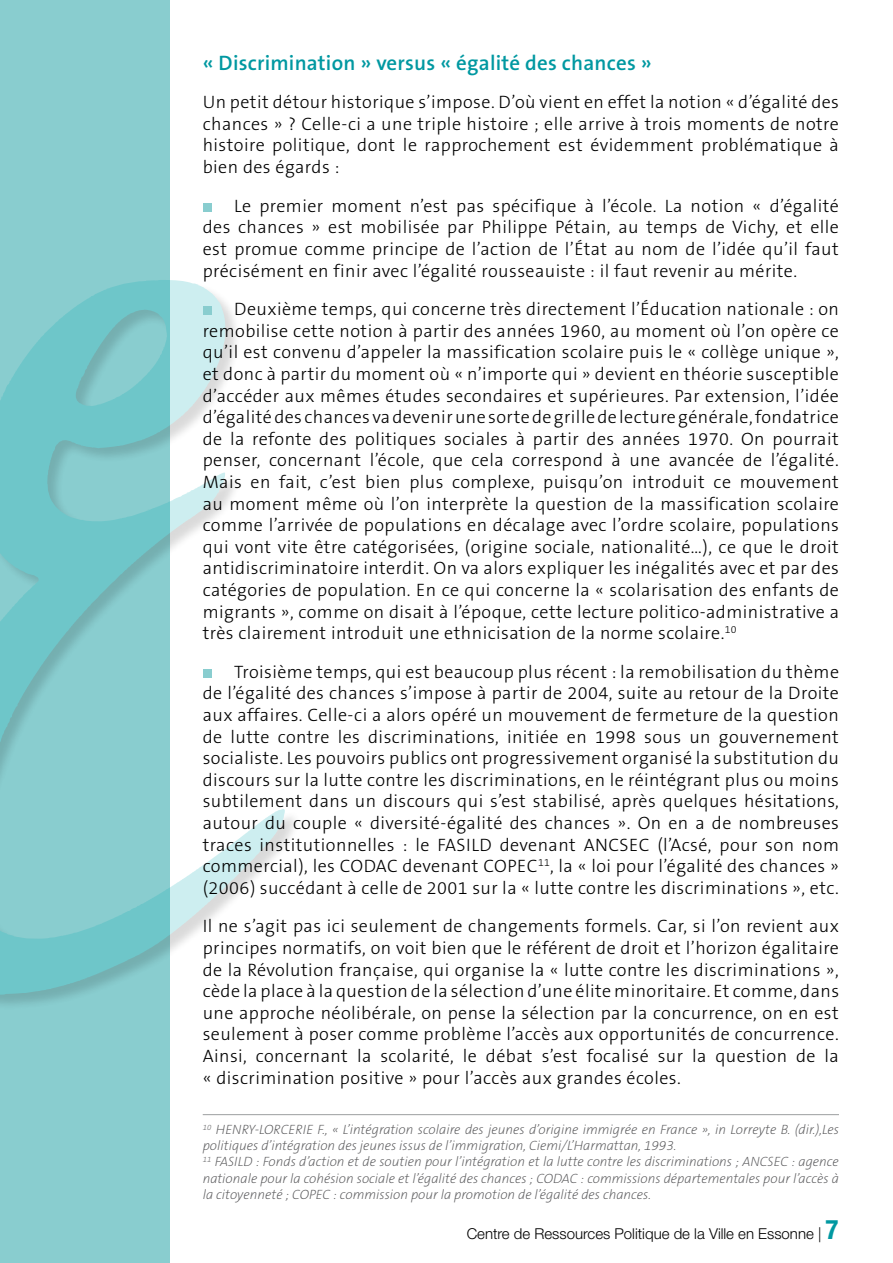
<style>
.page{position:relative;width:893px;height:1263px;background:#fff}
.page>*{position:absolute;margin:0;border:0;box-sizing:border-box;transform-origin:0 0}
.t1{font:600 21px "The Sans B6";letter-spacing:.01em;color:#0098a1}
.t2{font:300 18px/21.6px "The Sans B3";letter-spacing:.025em;color:#000;text-align:justify}
.t3{font:300 15px "Helvetica Neue LT Std";color:#000}
.t4{font:italic 200 13.5px/16.2px "The Sans B2";color:#58585a}
.s1{font-weight:700;font-stretch:condensed;font-size:27px;color:#0098a1}
</style>
<div class="page">
<div style="left:0;top:0;width:169px;height:1263px;background:#89cdcf"></div>
<div style="left:0;top:280px;width:301px;height:731px;background:#000;opacity:.75"></div>
<img style="left:7px;top:280px;width:152px;height:106px">
<div style="left:203px;top:203px;width:8px;height:9px;background:#89cdcf"></div>
<div style="left:203px;top:306px;width:8px;height:9px;background:#89cdcf"></div>
<div style="left:203px;top:669px;width:8px;height:9px;background:#89cdcf"></div>
<hr style="left:203px;top:1114px;width:636px;height:1px;background:#9c9e9f">
<p class="t1" style="left:203px;top:52px;width:451px">« Discrimination » versus « égalité des chances »</p>
<p class="t2" style="left:203px;top:92px;width:638px">Un petit détour historique s’impose. D’où vient en effet la notion « d’égalité des chances » ? Celle-ci a une triple histoire ; elle arrive à trois moments de notre histoire politique, dont le rapprochement est évidemment problématique à bien des égards :</p>
<p class="t2" style="left:203px;top:196px;width:638px;text-indent:32px">Le premier moment n’est pas spécifique à l’école. La notion « d’égalité des chances » est mobilisée par Philippe Pétain, au temps de Vichy, et elle est promue comme principe de l’action de l’État au nom de l’idée qu’il faut précisément en finir avec l’égalité rousseauiste : il faut revenir au mérite.</p>
<p class="t2" style="left:203px;top:299px;width:638px;text-indent:32px">Deuxième temps, qui concerne très directement l’Éducation nationale : on remobilise cette notion à partir des années 1960, au moment où l’on opère ce qu’il est convenu d’appeler la massification scolaire puis le « collège unique », et donc à partir du moment où « n’importe qui » devient en théorie susceptible d’accéder aux mêmes études secondaires et supérieures. Par extension, l’idée d’égalité des chances va devenir une sorte de grille de lecture générale, fondatrice de la refonte des politiques sociales à partir des années 1970. On pourrait penser, concernant l’école, que cela correspond à une avancée de l’égalité.<br>Mais en fait, c’est bien plus complexe, puisqu’on introduit ce mouvement au moment même où l’on interprète la question de la massification scolaire comme l’arrivée de populations en décalage avec l’ordre scolaire, populations qui vont vite être catégorisées, (origine sociale, nationalité…), ce que le droit antidiscriminatoire interdit. On va alors expliquer les inégalités avec et par des catégories de population. En ce qui concerne la « scolarisation des enfants de migrants », comme on disait à l’époque, cette lecture politico-administrative a très clairement introduit une ethnicisation de la norme scolaire.<sup>10</sup></p>
<p class="t2" style="left:203px;top:662px;width:638px;text-indent:32px">Troisième temps, qui est beaucoup plus récent : la remobilisation du thème de l’égalité des chances s’impose à partir de 2004, suite au retour de la Droite aux affaires. Celle-ci a alors opéré un mouvement de fermeture de la question de lutte contre les discriminations, initiée en 1998 sous un gouvernement socialiste. Les pouvoirs publics ont progressivement organisé la substitution du discours sur la lutte contre les discriminations, en le réintégrant plus ou moins subtilement dans un discours qui s’est stabilisé, après quelques hésitations, autour du couple « diversité-égalité des chances ». On en a de nombreuses traces institutionnelles : le FASILD devenant ANCSEC (l’Acsé, pour son nom commercial), les CODAC devenant COPEC<sup>11</sup>, la « loi pour l’égalité des chances » (2006) succédant à celle de 2001 sur la « lutte contre les discriminations », etc.</p>
<p class="t2" style="left:203px;top:916px;width:638px">Il ne s’agit pas ici seulement de changements formels. Car, si l’on revient aux principes normatifs, on voit bien que le référent de droit et l’horizon égalitaire de la Révolution française, qui organise la « lutte contre les discriminations », cède la place à la question de la sélection d’une élite minoritaire. Et comme, dans une approche néolibérale, on pense la sélection par la concurrence, on en est seulement à poser comme problème l’accès aux opportunités de concurrence.<br>Ainsi, concernant la scolarité, le débat s’est focalisé sur la question de la « discrimination positive » pour l’accès aux grandes écoles.</p>
<p class="t4" style="left:203px;top:1122px;width:638px"><sup>10</sup> HENRY-LORCERIE F., « L’intégration scolaire des jeunes d’origine immigrée en France », in Lorreyte B. (dir.),Les politiques d’intégration des jeunes issus de l’immigration, Ciemi/L’Harmattan, 1993.<br><sup>11</sup> FASILD : Fonds d’action et de soutien pour l’intégration et la lutte contre les discriminations ; ANCSEC : agence nationale pour la cohésion sociale et l’égalité des chances ; CODAC : commissions départementales pour l’accès à la citoyenneté ; COPEC : commission pour la promotion de l’égalité des chances.</p>
<p class="t3" style="left:467px;top:1224px;width:373px">Centre de Ressources Politique de la Ville en Essonne | <span class="s1">7</span></p>
</div>
